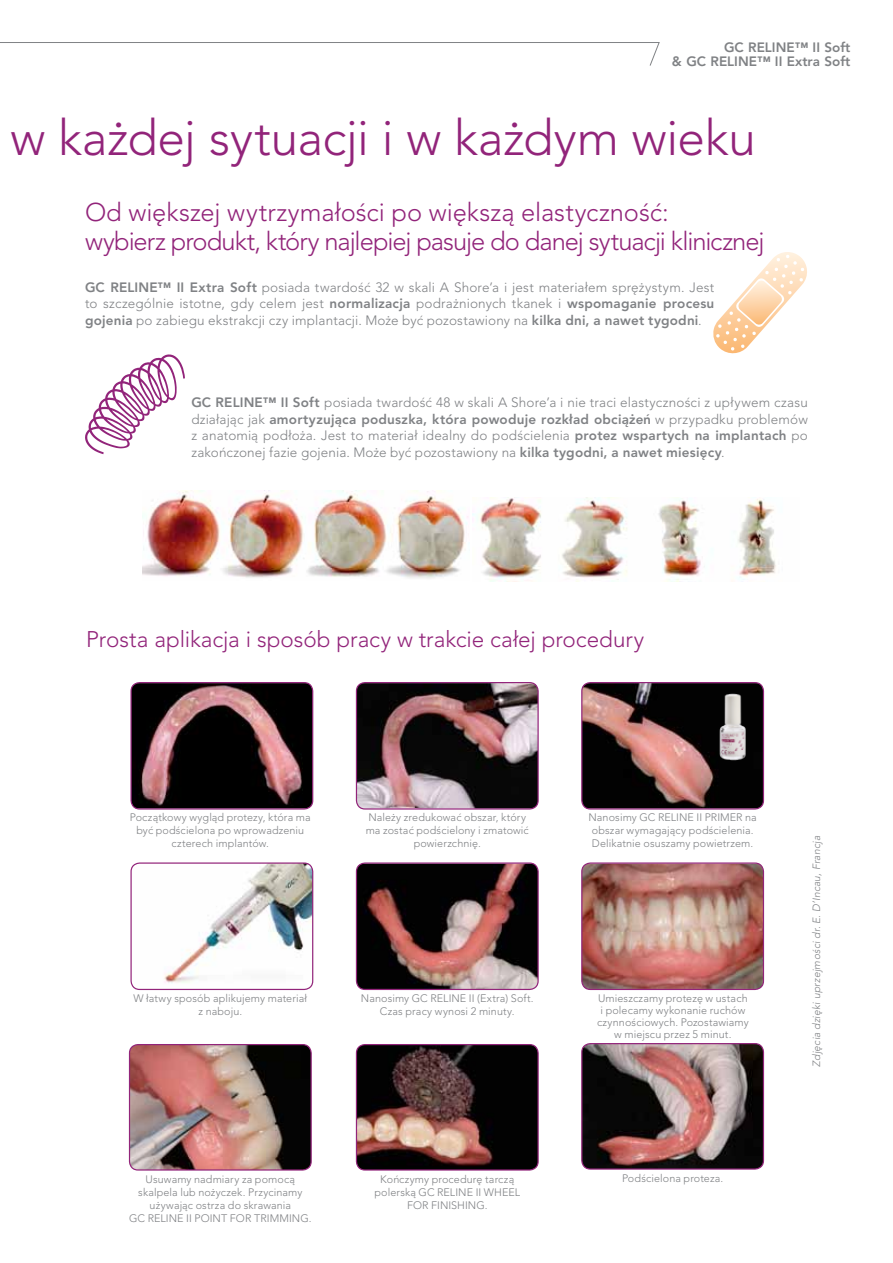
<style>
.page{position:relative;width:893px;height:1263px;background:#fff}
.page>*{position:absolute;margin:0;border:0;box-sizing:border-box;transform-origin:0 0}
.t1{font:300 49.5px "Avenir";letter-spacing:-.005em;color:#92247a}
.t2{font:300 25.5px/28.5px "Avenir";letter-spacing:-.015em;color:#92247a}
.t3{font:300 22.5px "Avenir";color:#92247a}
.t4{font:300 13.5px/16.5px "Avenir";letter-spacing:.01em;color:#808285;text-align:justify}
.t5{font:800 13.5px/13.5px "Avenir";color:#808285;text-align:right}
.t6{font:300 10.8px/12.9px "Avenir";letter-spacing:.01em;color:#808285;text-align:center}
.t7{font:italic 300 10.5px "Avenir";letter-spacing:.02em;color:#808285}
.s1{font-weight:800}
</style>
<div class="page">
<svg style="left:0;top:42px;width:660px;height:24px"></svg>
<img style="left:131px;top:683px;width:182px;height:125px">
<div style="left:130px;top:682px;width:183px;height:127px;border:1px solid #92247a;border-radius:9px"></div>
<img style="left:356px;top:683px;width:182px;height:125px">
<div style="left:356px;top:682px;width:183px;height:127px;border:1px solid #92247a;border-radius:9px"></div>
<img style="left:582px;top:683px;width:181px;height:125px">
<div style="left:581px;top:682px;width:183px;height:127px;border:1px solid #92247a;border-radius:9px"></div>
<img style="left:717px;top:692px;width:31px;height:69px">
<img style="left:132px;top:863px;width:181px;height:126px">
<div style="left:130px;top:862px;width:183px;height:128px;border:1px solid #92247a;border-radius:9px"></div>
<img style="left:356px;top:864px;width:182px;height:125px">
<div style="left:356px;top:862px;width:183px;height:128px;border:1px solid #92247a;border-radius:9px"></div>
<img style="left:582px;top:864px;width:181px;height:125px">
<div style="left:581px;top:862px;width:183px;height:128px;border:1px solid #92247a;border-radius:9px"></div>
<img style="left:130px;top:1044px;width:181px;height:126px">
<div style="left:129px;top:1044px;width:183px;height:126px;border:1px solid #92247a;border-radius:9px"></div>
<img style="left:356px;top:1044px;width:182px;height:126px">
<div style="left:356px;top:1044px;width:183px;height:126px;border:1px solid #92247a;border-radius:9px"></div>
<img style="left:582px;top:1044px;width:181px;height:124px">
<div style="left:581px;top:1043px;width:183px;height:127px;border:1px solid #92247a;border-radius:9px"></div>
<img style="left:142px;top:490px;width:327px;height:89px">
<img style="left:472px;top:498px;width:304px;height:84px">
<svg style="left:85px;top:354px;width:100px;height:100px"></svg>
<svg style="left:713px;top:252px;width:94px;height:102px"></svg>
<p class="t5" style="left:672px;top:41px;width:180px">GC Reline™ II Soft<br>&amp; GC Reline™ II Extra Soft</p>
<h1 class="t1" style="left:11px;top:111px;width:747px">w kaædej sytuacji i w kaædym wieku</h1>
<h2 class="t2" style="left:85px;top:199px;width:681px">Od wiëkszej wytrzymałoπci po wiëkszå elastycznoπÊ:<br>wybierz produkt, który najlepiej pasuje do danej sytuacji klinicznej</h2>
<p class="t4" style="left:85px;top:279px;width:631px"><span class="s1">GC RELI NE™ II Extra Soft</span> posiada twardoπÊ 32 w skali A Shore’a i jest materiałem sprëæystym. Jest to szczególnie istotne, gdy celem jest <span class="s1">normalizacja</span> podraænionych tkanek i <span class="s1">wspomaganie procesu gojenia</span> po zabiegu ekstrakcji czy implantacji. Moæe byÊ pozostawiony na <span class="s1">kilka dni, a nawet tygodni</span>.</p>
<p class="t4" style="left:191px;top:395px;width:618px"><span class="s1">GC RELI NE™ II Soft</span> posiada twardoπÊ 48 w skali A Shore’a i nie traci elastycznoπci z upływem czasu działajåc jak <span class="s1">amortyzujåca poduszka, która powoduje rozkład obciåæeË</span> w przypadku problemów z anatomiå podłoæa. Jest to materiał idealny do podπcielenia <span class="s1">protez wspartych na implantach</span> po zakoËczonej fazie gojenia. Moæe byÊ pozostawiony na <span class="s1">kilka tygodni, a nawet miesiëcy</span>.</p>
<h3 class="t3" style="left:86px;top:627px;width:560px">Prosta aplikacja i sposób pracy w trakcie całej procedury</h3>
<p class="t6" style="left:130px;top:811px;width:182px">Poczåtkowy wyglåd protezy, która ma byÊ podπcielona po wprowadzeniu czterech implantów.</p>
<p class="t6" style="left:366px;top:811px;width:165px">N aleæy zredukowaÊ obszar, który ma zostaÊ podπcielony i zmatowiÊ powierzchnië.</p>
<p class="t6" style="left:588px;top:811px;width:170px">Nanosimy GC RELINE II PRIMER na obszar wymagajåcy podπcielenia.<br>Delikatnie osuszamy powietrzem.</p>
<p class="t6" style="left:133px;top:992px;width:175px">W łatwy sposób aplikujemy materiał z naboju.</p>
<p class="t6" style="left:361px;top:992px;width:174px">N anosimy GC RELINE II (Extra) Soft.<br>Czas pracy wynosi 2 minuty.</p>
<p class="t6" style="left:597px;top:992px;width:153px;line-height:12px">Umieszczamy protezë w ustach i polecamy wykonanie ruchów czynnoπciowych. Pozostawiamy w miejscu przez 5 minut.</p>
<p class="t6" style="left:129px;top:1172px;width:184px">Usuwamy nadmiary za pomocå skalpela lub noæyczek. Przycinamy uæywajåc ostrza do skrawania<br>GC RELINE II POINT FOR TRIMMING.</p>
<p class="t6" style="left:374px;top:1172px;width:147px">KoËczymy procedurë tarczå polerskå GC RELINE II WHEEL<br>FOR FIN ISHING.</p>
<p class="t6" style="left:622px;top:1172px;width:103px">Podπcielona proteza.</p>
<p class="t7" style="left:811px;top:1067px;width:232px;rotate:-90deg">Zdjëcia dziëki uprzejmoπci dr. E. D’Incau, Francja</p>
</div>
